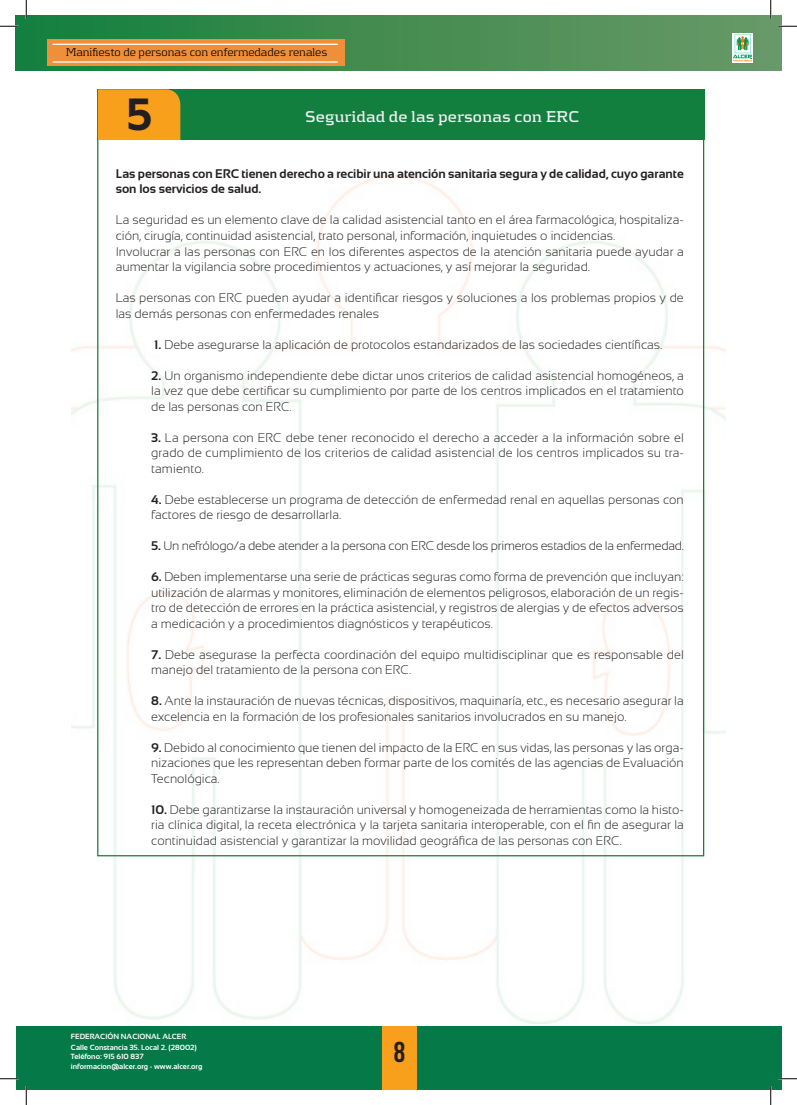
<style>
.page{position:relative;width:797px;height:1105px;background:#fff}
.page>*{position:absolute;margin:0;border:0;box-sizing:border-box;transform-origin:0 0}
.t1{font:700 45px "Kontrapunkt Bob";color:#231f20}
.t2{font:700 28.75px "Bebas Neue";color:#231f20}
.t3{font:700 16.25px "Kontrapunkt";color:#f2f3f4}
.body_text{font:300 12.5px/15.5px "Sansation";color:#231f20}
.body_text-2{font:700 12.5px/15.5px "Sansation";color:#231f20}
.body_text-3{font:300 12.5px "Sansation";letter-spacing:-.02em;color:#231f20}
.t4{font:300 11.88px "Kontrapunkt";color:#000}
.t5{font:700 7.5px "Sansation";color:#fff}
.s1{font-weight:700}
</style>
<div class="page">
<div style="left:16px;top:1026px;width:765px;height:63px;background:#067948"></div>
<div style="left:16px;top:16px;width:765px;height:55px;background:linear-gradient(to right,#157f3c,#6e9a67)"></div>
<div style="left:382px;top:1026px;width:34px;height:63px;background:#f89f1c"></div>
<div style="left:47px;top:39px;width:297px;height:27px;background:#f08f3a"></div>
<hr style="left:53px;top:44px;width:285px;height:1px;background:#fff">
<hr style="left:53px;top:61px;width:285px;height:2px;background:#fff">
<img style="left:732px;top:34px;width:20px;height:29px">
<img style="left:71px;top:176px;width:654px;height:847px">
<div style="left:97px;top:89px;width:607px;height:51px;background:#137f3f"></div>
<div style="left:98px;top:89px;width:82px;height:51px;background:#f89f1c"></div>
<svg style="left:0;top:25px;width:19px;height:2px"></svg>
<svg style="left:778px;top:25px;width:19px;height:2px"></svg>
<svg style="left:0;top:1078px;width:19px;height:1px"></svg>
<svg style="left:778px;top:1078px;width:19px;height:1px"></svg>
<svg style="left:25px;top:0;width:2px;height:19px"></svg>
<svg style="left:25px;top:1086px;width:2px;height:19px"></svg>
<svg style="left:770px;top:0;width:1px;height:19px"></svg>
<svg style="left:770px;top:1086px;width:1px;height:19px"></svg>
<p class="t4" style="left:66px;top:46px;width:263px">Manifiesto de personas con enfermedades renales</p>
<p class="t1" style="left:126px;top:88px;width:27px">5</p>
<p class="t3" style="left:305px;top:107px;width:275px">Seguridad de las personas con ERC</p>
<p class="body_text-2" style="left:116px;top:166px;width:569px">Las personas con ERC tienen derecho a recibir una atención sanitaria segura y de calidad, cuyo garante son los servicios de salud.</p>
<p class="body_text" style="left:116px;top:212px;width:569px">La seguridad es un elemento clave de la calidad asistencial tanto en el área farmacológica, hospitaliza&shy;ción, cirugía, continuidad asistencial, trato personal, información, inquietudes o incidencias.</p>
<p class="body_text" style="left:116px;top:243px;width:569px">Involucrar a las personas con ERC en los diferentes aspectos de la atención sanitaria puede ayudar a aumentar la vigilancia sobre procedimientos y actuaciones, y así mejorar la seguridad.</p>
<p class="body_text" style="left:116px;top:290px;width:569px">Las personas con ERC pueden ayudar a identificar riesgos y soluciones a los problemas propios y de las demás personas con enfermedades renales</p>
<p class="body_text" style="left:154px;top:336px;width:509px"><span class="s1">1.</span> Debe asegurarse la aplicación de protocolos estandarizados de las sociedades científicas.</p>
<p class="body_text" style="left:151px;top:367px;width:534px;text-align:justify"><span class="s1">2.</span> Un organismo independiente debe dictar unos criterios de calidad asistencial homogéneos, a la vez que debe certificar su cumplimiento por parte de los centros implicados en el tratamiento de las personas con ERC.</p>
<p class="body_text" style="left:151px;top:429px;width:534px;text-align:justify"><span class="s1">3.</span> La persona con ERC debe tener reconocido el derecho a acceder a la información sobre el grado de cumplimiento de los criterios de calidad asistencial de los centros implicados su tra&shy;tamiento.</p>
<p class="body_text" style="left:151px;top:491px;width:534px"><span class="s1">4.</span> Debe establecerse un programa de detección de enfermedad renal en aquellas personas con factores de riesgo de desarrollarla.</p>
<p class="body_text-3" style="left:151px;top:539px;width:534px"><span class="s1">5.</span> Un nefrólogo/a debe atender a la persona con ERC desde los primeros estadios de la enfermedad.</p>
<p class="body_text" style="left:151px;top:569px;width:534px;text-align:justify"><span class="s1">6.</span> Deben implementarse una serie de prácticas seguras como forma de prevención que incluyan: utilización de alarmas y monitores, eliminación de elementos peligrosos, elaboración de un regis&shy;tro de detección de errores en la práctica asistencial, y registros de alergias y de efectos adversos a medicación y a procedimientos diagnósticos y terapéuticos.</p>
<p class="body_text" style="left:151px;top:646px;width:534px"><span class="s1">7.</span> Debe asegurase la perfecta coordinación del equipo multidisciplinar que es responsable del manejo del tratamiento de la persona con ERC.</p>
<p class="body_text" style="left:151px;top:693px;width:534px"><span class="s1">8.</span> Ante la instauración de nuevas técnicas, dispositivos, maquinaría, etc., es necesario asegurar la excelencia en la formación de los profesionales sanitarios involucrados en su manejo.</p>
<p class="body_text" style="left:151px;top:739px;width:534px;text-align:justify"><span class="s1">9.</span> Debido al conocimiento que tienen del impacto de la ERC en sus vidas, las personas y las orga&shy;nizaciones que les representan deben formar parte de los comités de las agencias de Evaluación Tecnológica.</p>
<p class="body_text" style="left:151px;top:801px;width:534px;text-align:justify"><span class="s1">10.</span> Debe garantizarse la instauración universal y homogeneizada de herramientas como la histo&shy;ria clínica digital, la receta electrónica y la tarjeta sanitaria interoperable, con el fin de asegurar la continuidad asistencial y garantizar la movilidad geográfica de las personas con ERC.</p>
<p class="t5" style="left:71px;top:1032px;width:117px">FEDERACIÓN NACIONAL ALCER</p>
<p class="t5" style="left:71px;top:1043px;width:128px">Calle Constancia 35. Local 2. (28002)</p>
<p class="t5" style="left:71px;top:1052px;width:74px">Teléfono: 915 610 837</p>
<p class="t5" style="left:71px;top:1063px;width:133px">informacion@alcer.org - www.alcer.org</p>
<p class="t2" style="left:394px;top:1036px;width:13px">8</p>
</div>
